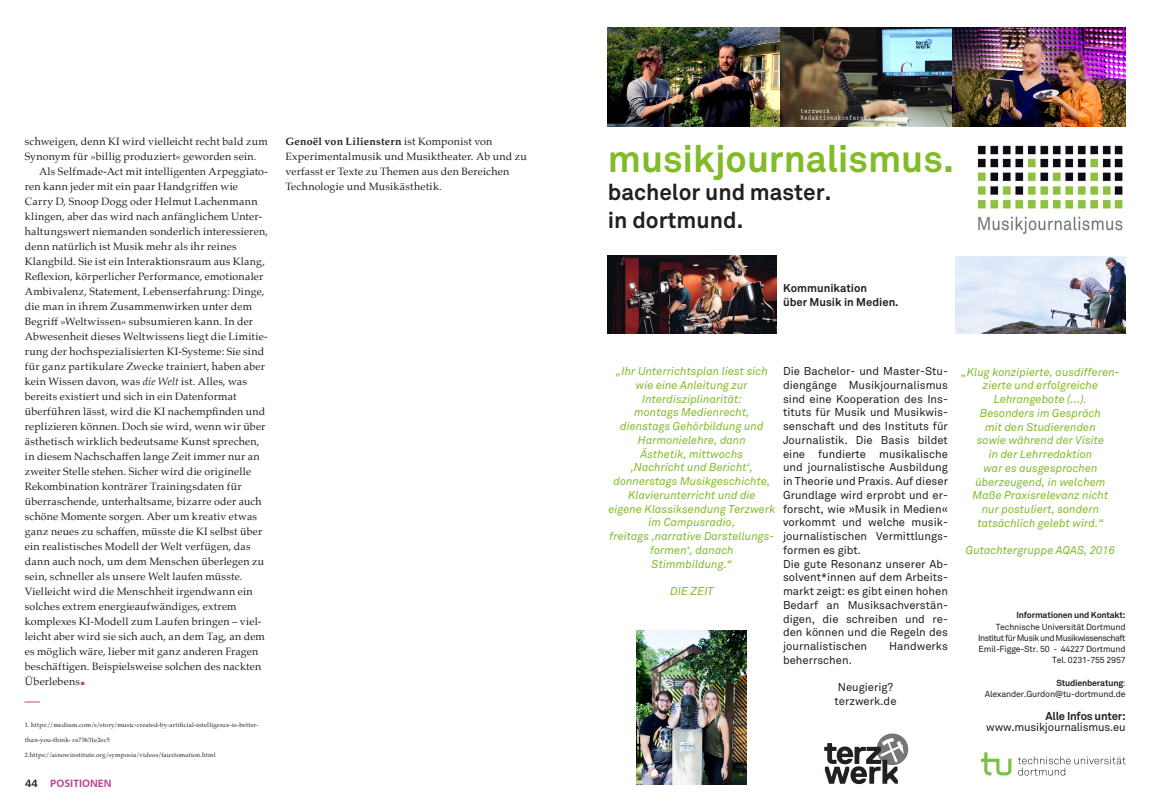
<style>
.page{position:relative;width:1149px;height:812px;background:#fff}
.page>*{position:absolute;margin:0;border:0;box-sizing:border-box;transform-origin:0 0}
.t1{font:700 37.5px "Akkurat";color:#81bb28}
.t2{font:700 23.75px "Palatino";color:#b83f8c}
.t3{font:700 22.5px/27.5px "Akkurat";color:#231f20}
.t4{font:700 15px "Palatino";color:#b83f8c}
.t5{font:italic 11.25px/13.8px "Akkurat";color:#81bb28;text-align:center}
.t6{font:11.25px/13.8px "Akkurat";color:#231f20}
.t7{font:700 11.25px/13.8px "Akkurat";color:#231f20}
.t8{font:11.25px "Akkurat";letter-spacing:-.02em;color:#231f20}
.t9{font:700 11.25px "Akkurat";letter-spacing:-.02em;color:#231f20}
.t10{font:10.62px/15px "Palatino";letter-spacing:.02em;color:#231f20}
.t11{font:10.62px "Humanist 777 BT Bold B";color:#b83f8c}
.t12{font:8.75px/11.2px "Akkurat";letter-spacing:-.02em;color:#231f20;text-align:right}
.t13{font:700 8.75px "Akkurat";letter-spacing:-.02em;color:#231f20}
.t14{font:6.25px "Palatino";letter-spacing:.03em;color:#231f20}
.s1{font-style:italic}
.s2{color:#231f20}
.s3{font-weight:700}
</style>
<div class="page">
<img style="left:779px;top:27px;width:172px;height:99px">
<img style="left:607px;top:27px;width:172px;height:99px">
<img style="left:951px;top:27px;width:174px;height:99px">
<svg style="left:981px;top:752px;width:30px;height:23px"></svg>
<svg style="left:1017px;top:756px;width:108px;height:19px"></svg>
<img style="left:977px;top:145px;width:146px;height:89px">
<svg style="left:824px;top:733px;width:83px;height:51px"></svg>
<img style="left:636px;top:630px;width:110px;height:154px">
<img style="left:607px;top:256px;width:168px;height:78px">
<img style="left:955px;top:256px;width:170px;height:78px">
<p class="t10" style="left:25px;top:134px;width:244px">schweigen, denn KI wird vielleicht recht bald zum<br>Synonym für »billig produziert« geworden sein.</p>
<p class="t10" style="left:25px;top:164px;width:245px;text-indent:14px">Als Selfmade-Act mit intelligenten Arpeggiato&shy;ren kann jeder mit ein paar Handgriffen wie Carry D, Snoop Dogg oder Helmut Lachenmann klingen, aber das wird nach anfänglichem Unter&shy;haltungswert niemanden sonderlich interessieren, denn natürlich ist Musik mehr als ihr reines Klangbild. Sie ist ein Interaktionsraum aus Klang, Reflexion, körperlicher Performance, emotionaler Ambivalenz, Statement, Lebenserfahrung: Dinge, die man in ihrem Zusammenwirken unter dem Begriff »Weltwissen« subsumieren kann. In der Abwesenheit dieses Weltwissens liegt die Limitie&shy;rung der hochspezialisierten KI-Systeme: Sie sind für ganz partikulare Zwecke trainiert, haben aber kein Wissen davon, was <span class="s1">die Welt</span> ist. Alles, was bereits existiert und sich in ein Datenformat überführen lässt, wird die KI nachempfinden und replizieren können. Doch sie wird, wenn wir über ästhetisch wirklich bedeutsame Kunst sprechen, in diesem Nachschaffen lange Zeit immer nur an zweiter Stelle stehen. Sicher wird die originelle Rekombination konträrer Trainingsdaten für überraschende, unterhaltsame, bizarre oder auch schöne Momente sorgen. Aber um kreativ etwas ganz neues zu schaffen, müsste die KI selbst über ein realistisches Modell der Welt verfügen, das dann auch noch, um dem Menschen überlegen zu sein, schneller als unsere Welt laufen müsste.<br>Vielleicht wird die Menschheit irgendwann ein solches extrem energieaufwändiges, extrem komplexes KI-Modell zum Laufen bringen – viel&shy;leicht aber wird sie sich auch, an dem Tag, an dem es möglich wäre, lieber mit ganz anderen Fragen beschäftigen. Beispielsweise solchen des nackten Überlebens</p>
<h2 class="t2" style="left:80px;top:656px;width:7px">.</h2>
<h3 class="t4" style="left:25px;top:682px;width:17px">__</h3>
<p class="t14" style="left:25px;top:719px;width:235px">1. https://medium.com/s/story/music-created-by-artificial-intelligence-is-better-</p>
<p class="t14" style="left:25px;top:734px;width:86px">than-you-think- ce73631e2ec5</p>
<p class="t14" style="left:25px;top:749px;width:192px">2.https://ainowinstitute.org/symposia/videos/fauxtomation.html</p>
<p class="t11" style="left:25px;top:776px;width:88px"><span class="s2">44</span> POSITIONEN</p>
<p class="t10" style="left:285px;top:134px;width:243px"><span class="s3">Genoël von Lilienstern</span> ist Komponist von Experimentalmusik und Musiktheater. Ab und zu verfasst er Texte zu Themen aus den Bereichen Technologie und Musikästhetik.</p>
<h1 class="t1" style="left:607px;top:135px;width:347px">musikjournalismus.</h1>
<h3 class="t3" style="left:607px;top:178px;width:225px">bachelor und master. in dortmund.</h3>
<p class="t7" style="left:782px;top:281px;width:117px">Kommunikation<br>über Musik in Medien.</p>
<p class="t6" style="left:782px;top:364px;width:166px">Die Bachelor- und Master-Stu&shy;diengänge Musikjournalismus sind eine Kooperation des Ins&shy;tituts für Musik und Musikwis&shy;senschaft und des Instituts für<br>Journalistik. Die Basis bildet eine fundierte musikalische und journalistische Ausbildung in Theorie und Praxis. Auf dieser<br>Grundlage wird erprobt und er&shy;forscht, wie »Musik in Medien« vorkommt und welche musik&shy;journalistischen Vermittlungs&shy;formen es gibt.<br>Die gute Resonanz unserer Ab&shy;solvent*innen auf dem Arbeits&shy;markt zeigt: es gibt einen hohen<br>Bedarf an Musiksachverstän&shy;digen, die schreiben und re&shy;den können und die Regeln des journalistischen</p>
<p class="t5" style="left:608px;top:364px;width:168px">„Ihr Unterrichtsplan liest sich wie eine Anleitung zur<br>Interdisziplinarität:<br>montags Medienrecht, dienstags Gehörbildung und<br>Harmonielehre, dann<br>Ästhetik, mittwochs<br>‚Nachricht und Bericht‘, donnerstags Musikgeschichte,<br>Klavierunterricht und die<br>eigene Klassiksendung Terzwerk im Campusradio,<br>freitags ‚narrative Darstellungs&shy;formen‘, danach<br>Stimmbildung.“</p>
<p class="t5" style="left:670px;top:584px;width:45px">DIE ZEIT</p>
<p class="t6" style="left:888px;top:639px;width:60px">Handwerks</p>
<p class="t6" style="left:782px;top:653px;width:70px">beherrschen.</p>
<p class="t6" style="left:834px;top:680px;width:63px">Neugierig? terzwerk.de</p>
<p class="t5" style="left:960px;top:365px;width:160px">„Klug konzipierte, ausdifferen&shy;zierte und erfolgreiche<br>Lehrangebote (...).<br>Besonders im Gespräch<br>mit den Studierenden<br>sowie während der Visite<br>in der Lehrredaktion<br>war es ausgesprochen überzeugend, in welchem<br>Maße Praxisrelevanz nicht<br>nur postuliert, sondern tatsächlich gelebt wird.“</p>
<p class="t5" style="left:965px;top:543px;width:150px">Gutachtergruppe AQAS, 2016</p>
<p class="t13" style="left:1016px;top:609px;width:111px">Informationen und Kontakt:</p>
<p class="t12" style="left:977px;top:621px;width:149px">Technische Universität Dortmund Institut für Musik und Musikwissenschaft Emil-Figge-Str. 50 - 44227 Dortmund Tel. 0231-755 2957</p>
<p class="t12" style="left:984px;top:677px;width:142px"><span class="s3">Studienberatung</span>:<br>Alexander.Gurdon@tu-dortmund.de</p>
<p class="t9" style="left:1045px;top:708px;width:81px">Alle Infos unter:</p>
<p class="t8" style="left:985px;top:720px;width:141px">www.musikjournalismus.eu</p>
</div>
